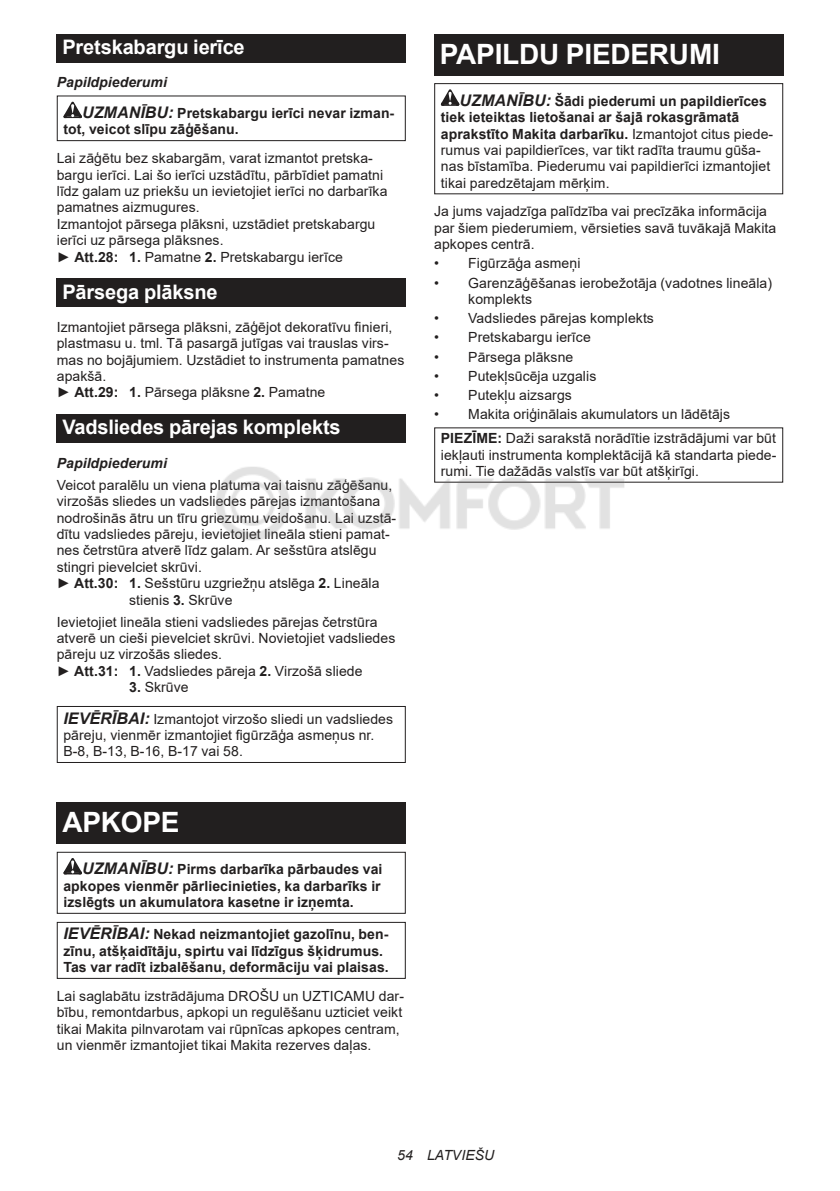
<style>
.page{position:relative;width:840px;height:1191px;background:#fff}
.page>*{position:absolute;margin:0;border:0;box-sizing:border-box;transform-origin:0 0}
.t1{font:700 28px "Arial";letter-spacing:-.01em;color:#fff}
.t2{font:700 20px "Arial";letter-spacing:-.01em;color:#fff}
.t3{font:14px/16.4px "Arial";letter-spacing:.005em;color:#221f1f}
.t4{font:700 14px/16.4px "Arial";letter-spacing:.005em;color:#221f1f}
.t5{font:italic 700 14px "Arial";letter-spacing:.005em;color:#221f1f}
.t6{font:italic 14px "Arial";letter-spacing:.005em;color:#221f1f}
.s1{font-style:italic}
.s2{font-style:italic;font-size:16px}
.s3{font-weight:700}
.s4{font-weight:700;font-style:italic;font-size:16px}
</style>
<div class="page">
<div style="left:57px;top:34px;width:348px;height:29px;background:#221f1f"></div>
<svg style="left:63px;top:102px;width:19px;height:16px"></svg>
<div style="left:57px;top:95px;width:348px;height:46px;border:1px solid #221f1f"></div>
<div style="left:57px;top:278px;width:348px;height:29px;background:#221f1f"></div>
<div style="left:57px;top:414px;width:348px;height:29px;background:#221f1f"></div>
<div style="left:57px;top:706px;width:348px;height:57px;border:1px solid #221f1f"></div>
<div style="left:57px;top:802px;width:348px;height:41px;background:#221f1f"></div>
<svg style="left:63px;top:858px;width:19px;height:16px"></svg>
<div style="left:57px;top:851px;width:348px;height:62px;border:1px solid #221f1f"></div>
<div style="left:57px;top:922px;width:348px;height:57px;border:1px solid #221f1f"></div>
<div style="left:434px;top:34px;width:348px;height:41px;background:#221f1f"></div>
<svg style="left:440px;top:89px;width:19px;height:17px"></svg>
<div style="left:434px;top:83px;width:348px;height:111px;border:1px solid #221f1f"></div>
<img style="left:216px;top:457px;width:413px;height:83px">
<h2 class="t2" style="left:62px;top:33px;width:184px">Pretskabargu ierīce</h2>
<p class="t4" style="left:82px;top:67px;width:313px;line-height:30.6px;text-indent:-25px"><span class="s1">Papildpiederumi<br></span><span class="s2">UZMANĪBU:</span> Pretskabargu ierīci nevar izman-</p>
<p class="t4" style="left:63px;top:121px;width:177px">tot, veicot slīpu zāģēšanu.</p>
<p class="t3" style="left:57px;top:150px;width:332px">Lai zāģētu bez skabargām, varat izmantot pretska&shy;bargu ierīci. Lai šo ierīci uzstādītu, pārbīdiet pamatni līdz galam uz priekšu un ievietojiet ierīci no darbarīka pamatnes aizmugures.<br>Izmantojot pārsega plāksni, uzstādiet pretskabargu ierīci uz pārsega plāksnes.<br>► <span class="s3">Att.28: 1.</span> Pamatne <span class="s3">2.</span> Pretskabargu ierīce</p>
<h2 class="t2" style="left:62px;top:277px;width:157px">Pārsega plāksne</h2>
<p class="t3" style="left:57px;top:319px;width:349px">Izmantojiet pārsega plāksni, zāģējot dekoratīvu finieri, plastmasu u. tml. Tā pasargā jutīgas vai trauslas virs&shy;mas no bojājumiem. Uzstādiet to instrumenta pamatnes apakšā.<br>► <span class="s3">Att.29: 1.</span> Pārsega plāksne <span class="s3">2.</span> Pamatne</p>
<h2 class="t2" style="left:62px;top:413px;width:279px">Vadsliedes pārejas komplekts</h2>
<p class="t5" style="left:57px;top:457px;width:112px">Papildpiederumi</p>
<p class="t3" style="left:57px;top:477px;width:337px">Veicot paralēlu un viena platuma vai taisnu zāģēšanu,</p>
<p class="t3" style="left:57px;top:493px;width:325px">virzošās sliedes un vadsliedes pārejas izmantošana</p>
<p class="t3" style="left:57px;top:509px;width:341px">nodrošinās ātru un tīru griezumu veidošanu. Lai uzstā-</p>
<p class="t3" style="left:57px;top:526px;width:334px">dītu vadsliedes pāreju, ievietojiet lineāla stieni pamat-</p>
<p class="t3" style="left:57px;top:542px;width:321px">nes četrstūra atverē līdz galam. Ar sešstūra atslēgu</p>
<p class="t3" style="left:57px;top:558px;width:147px">stingri pievelciet skrūvi.</p>
<p class="t3" style="left:57px;top:575px;width:324px">► <span class="s3">Att.30: 1.</span> Sešstūru uzgriežņu atslēga <span class="s3">2.</span> Lineāla</p>
<p class="t3" style="left:129px;top:593px;width:105px">stienis <span class="s3">3.</span> Skrūve</p>
<p class="t3" style="left:57px;top:613px;width:340px">Ievietojiet lineāla stieni vadsliedes pārejas četrstūra atverē un cieši pievelciet skrūvi. Novietojiet vadsliedes pāreju uz virzošās sliedes.<br>► <span class="s3">Att.31: 1.</span> Vadsliedes pāreja <span class="s3">2.</span> Virzošā sliede</p>
<p class="t3" style="left:129px;top:679px;width:61px"><span class="s3">3.</span> Skrūve</p>
<p class="t3" style="left:63px;top:710px;width:331px"><span class="s4">IEVĒRĪBAI:</span> Izmantojot virzošo sliedi un vadsliedes pāreju, vienmēr izmantojiet figūrzāģa asmeņus nr.<br>B-8, B-13, B-16, B-17 vai 58.</p>
<h1 class="t1" style="left:62px;top:811px;width:119px">APKOPE</h1>
<p class="t4" style="left:63px;top:861px;width:320px;text-align:justify;text-indent:19px"><span class="s2">UZMANĪBU:</span> Pirms darbarīka pārbaudes vai apkopes vienmēr pārliecinieties, ka darbarīks ir izslēgts un akumulatora kasetne ir izņemta.</p>
<p class="t4" style="left:63px;top:926px;width:327px"><span class="s2">IEVĒRĪBAI:</span> Nekad neizmantojiet gazolīnu, ben&shy;zīnu, atšķaidītāju, spirtu vai līdzīgus šķidrumus.<br>Tas var radīt izbalēšanu, deformāciju vai plaisas.</p>
<p class="t3" style="left:57px;top:987px;width:348px">Lai saglabātu izstrādājuma DROŠU un UZTICAMU dar&shy;bību, remontdarbus, apkopi un regulēšanu uzticiet veikt tikai Makita pilnvarotam vai rūpnīcas apkopes centram, un vienmēr izmantojiet tikai Makita rezerves daļas.</p>
<h1 class="t1" style="left:439px;top:43px;width:281px">PAPILDU PIEDERUMI</h1>
<p class="t3" style="left:440px;top:92px;width:333px;text-indent:19px"><span class="s4">UZMANĪBU:</span> <span class="s3">Šādi piederumi un papildierīces tiek ieteiktas lietošanai ar šajā rokasgrāmatā aprakstīto Makita darbarīku.</span> Izmantojot citus piede&shy;rumus vai papildierīces, var tikt radīta traumu gūša&shy;nas bīstamība. Piederumu vai papildierīci izmantojiet tikai paredzētajam mērķim.</p>
<p class="t3" style="left:434px;top:203px;width:343px">Ja jums vajadzīga palīdzība vai precīzāka informācija par šiem piederumiem, vērsieties savā tuvākajā Makita apkopes centrā.</p>
<p class="t3" style="left:434px;top:255px;width:148px">• Figūrzāģa asmeņi</p>
<p class="t3" style="left:468px;top:274px;width:305px;text-indent:-34px">• Garenzāģēšanas ierobežotāja (vadotnes lineāla) komplekts</p>
<p class="t3" style="left:434px;top:310px;width:221px">• Vadsliedes pārejas komplekts</p>
<p class="t3" style="left:434px;top:329px;width:158px">• Pretskabargu ierīce</p>
<p class="t3" style="left:434px;top:348px;width:141px">• Pārsega plāksne</p>
<p class="t3" style="left:434px;top:367px;width:163px">• Putekļsūcēja uzgalis</p>
<p class="t3" style="left:434px;top:387px;width:139px">• Putekļu aizsargs</p>
<p class="t3" style="left:440px;top:402px;width:336px;line-height:23.8px;text-indent:-7px">• Makita oriģinālais akumulators un lādētājs<br><span class="s3">PIEZĪME:</span> Daži sarakstā norādītie izstrādājumi var būt</p>
<p class="t3" style="left:440px;top:446px;width:337px">iekļauti instrumenta komplektācijā kā standarta piede&shy;rumi. Tie dažādās valstīs var būt atšķirīgi.</p>
<p class="t6" style="left:397px;top:1147px;width:99px">54 LATVIEŠU</p>
</div>
